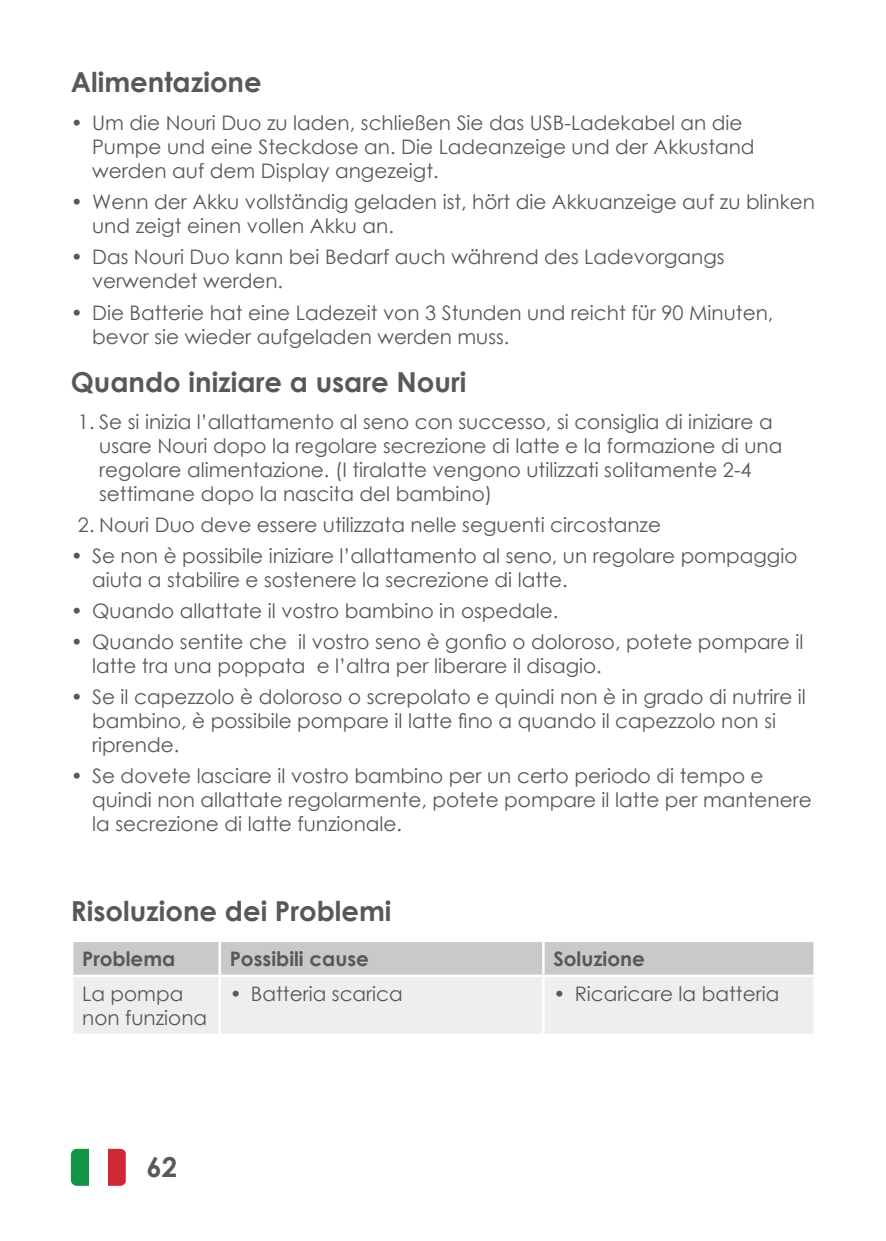
<style>
.page{position:relative;width:886px;height:1241px;background:#fff}
.page>*{position:absolute;margin:0;border:0;box-sizing:border-box;transform-origin:0 0}
.calibri_head{font:700 27.5px "Century Gothic";color:#57585a}
.calibri_body{font:20px/24px "Century Gothic";color:#57585a}
.calibri_body-2{font:700 20px "Century Gothic";color:#57585a}
</style>
<div class="page">
<div style="left:108px;top:1148px;width:18px;height:37px;background:#cf2937"></div>
<div style="left:71px;top:1148px;width:18px;height:37px;background:#129346"></div>
<svg style="left:73px;top:942px;width:740px;height:91px;background:#e0e1e1"></svg>
<hr style="left:218px;top:941px;width:3px;height:33px;background:#fff">
<hr style="left:542px;top:941px;width:3px;height:33px;background:#fff">
<hr style="left:71px;top:974px;width:149px;height:2px;background:#fff">
<hr style="left:220px;top:974px;width:323px;height:2px;background:#fff">
<hr style="left:218px;top:976px;width:3px;height:57px;background:#fff">
<hr style="left:543px;top:974px;width:273px;height:2px;background:#fff">
<hr style="left:542px;top:976px;width:3px;height:57px;background:#fff">
<p class="calibri_head" style="left:71px;top:61px;width:192px">Alimentazione</p>
<p class="calibri_body" style="left:92px;top:111px;width:664px;text-indent:-21px">• Um die Nouri Duo zu laden, schließen Sie das USB-Ladekabel an die<br>Pumpe und eine Steckdose an. Die Ladeanzeige und der Akkustand werden auf dem Display angezeigt.</p>
<p class="calibri_body" style="left:92px;top:190px;width:724px;text-indent:-21px">• Wenn der Akku vollständig geladen ist, hört die Akkuanzeige auf zu blinken und zeigt einen vollen Akku an.</p>
<p class="calibri_body" style="left:92px;top:245px;width:634px;text-indent:-21px">• Das Nouri Duo kann bei Bedarf auch während des Ladevorgangs verwendet werden.</p>
<p class="calibri_body" style="left:92px;top:300px;width:683px;text-indent:-21px">• Die Batterie hat eine Ladezeit von 3 Stunden und reicht für 90 Minuten, bevor sie wieder aufgeladen werden muss.</p>
<p class="calibri_head" style="left:71px;top:361px;width:397px">Quando iniziare a usare Nouri</p>
<p class="calibri_body" style="left:99px;top:409px;width:685px;text-indent:-21px">1. Se si inizia l’allattamento al seno con successo, si consiglia di iniziare a usare Nouri dopo la regolare secrezione di latte e la formazione di una regolare alimentazione. (I tiralatte vengono utilizzati solitamente 2-4 settimane dopo la nascita del bambino)</p>
<p class="calibri_body" style="left:78px;top:512px;width:585px">2. Nouri Duo deve essere utilizzata nelle seguenti circostanze</p>
<p class="calibri_body" style="left:92px;top:543px;width:707px;text-indent:-21px">• Se non è possibile iniziare l’allattamento al seno, un regolare pompaggio aiuta a stabilire e sostenere la secrezione di latte.</p>
<p class="calibri_body" style="left:71px;top:598px;width:489px">• Quando allattate il vostro bambino in ospedale.</p>
<p class="calibri_body" style="left:92px;top:629px;width:713px;text-indent:-21px">• Quando sentite che il vostro seno è gonfio o doloroso, potete pompare il latte tra una poppata e l’altra per liberare il disagio.</p>
<p class="calibri_body" style="left:92px;top:684px;width:715px;text-indent:-21px">• Se il capezzolo è doloroso o screpolato e quindi non è in grado di nutrire il bambino, è possibile pompare il latte fino a quando il capezzolo non si riprende.</p>
<p class="calibri_body" style="left:92px;top:763px;width:721px;text-indent:-21px">• Se dovete lasciare il vostro bambino per un certo periodo di tempo e quindi non allattate regolarmente, potete pompare il latte per mantenere la secrezione di latte funzionale.</p>
<p class="calibri_head" style="left:71px;top:890px;width:322px">Risoluzione dei Problemi</p>
<p class="calibri_body-2" style="left:82px;top:943px;width:95px">Problema</p>
<p class="calibri_body-2" style="left:230px;top:943px;width:141px">Possibili cause</p>
<p class="calibri_body-2" style="left:553px;top:943px;width:93px">Soluzione</p>
<p class="calibri_body" style="left:82px;top:981px;width:127px">La pompa non funziona</p>
<p class="calibri_body" style="left:230px;top:981px;width:175px">• Batteria scarica</p>
<p class="calibri_body" style="left:553px;top:981px;width:227px">• Ricaricare la batteria</p>
<h1 class="calibri_head" style="left:146px;top:1146px;width:32px">62</h1>
</div>
